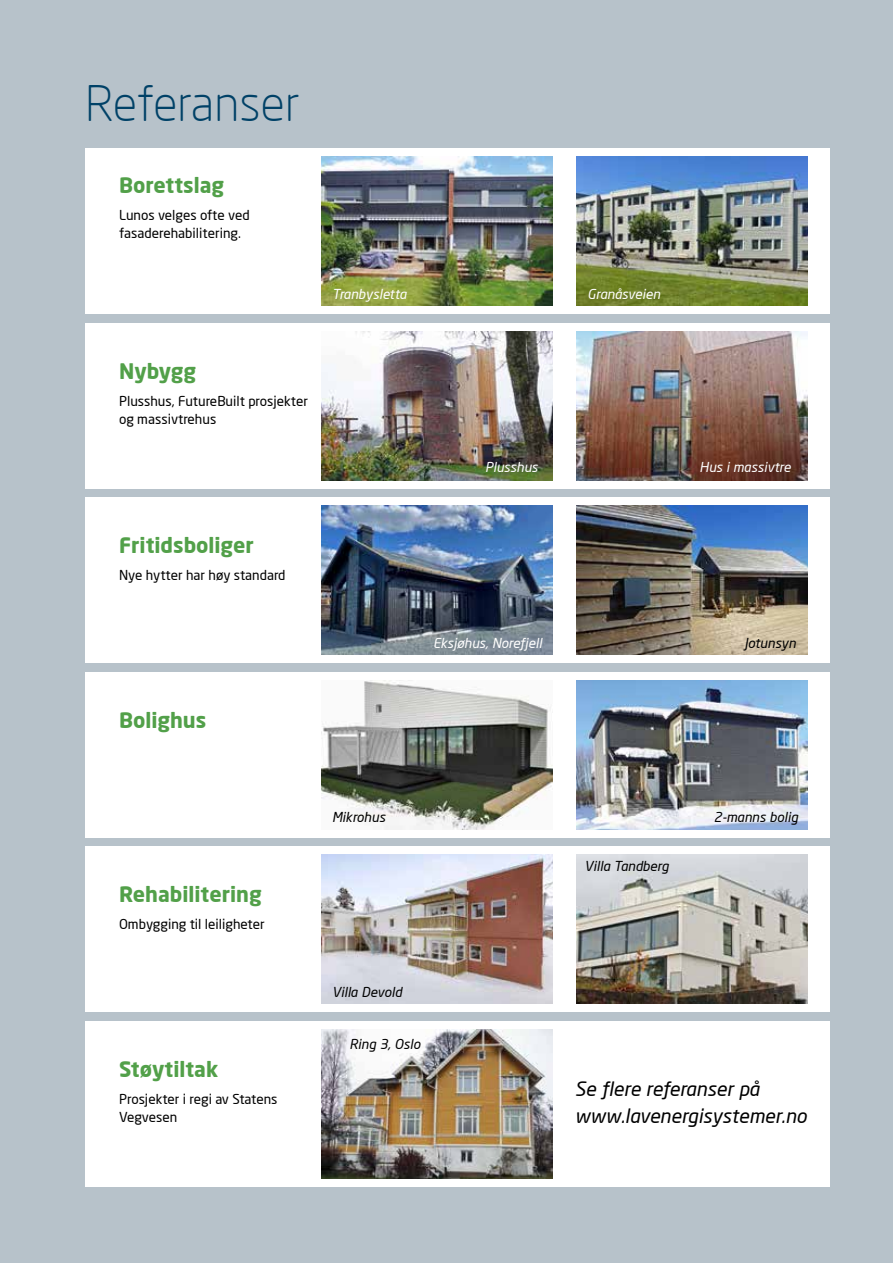
<style>
.page{position:relative;width:893px;height:1263px;background:#b7c2ca}
.page>*{position:absolute;margin:0;border:0;box-sizing:border-box;transform-origin:0 0}
.t1{font:300 48px "Neo Sans";color:#004167}
.t2{font:700 21px "Neo Sans";color:#52a049}
.t3{font:italic 19.5px/27px "Neo Sans";color:#000}
.t4{font:13.5px/18px "Neo Sans";color:#000}
.t5{font:italic 13.5px "Neo Sans";color:#fff}
.t6{font:italic 13.5px "Neo Sans";color:#000}
</style>
<div class="page">
<div style="left:85px;top:148px;width:744px;height:166px;background:#fff"></div>
<img style="left:321px;top:157px;width:231px;height:149px">
<img style="left:577px;top:157px;width:231px;height:149px">
<div style="left:85px;top:323px;width:744px;height:166px;background:#fff"></div>
<img style="left:321px;top:331px;width:231px;height:149px">
<img style="left:577px;top:331px;width:231px;height:149px">
<div style="left:85px;top:497px;width:744px;height:166px;background:#fff"></div>
<img style="left:321px;top:506px;width:231px;height:149px">
<img style="left:577px;top:506px;width:231px;height:149px">
<div style="left:85px;top:672px;width:744px;height:166px;background:#fff"></div>
<img style="left:321px;top:680px;width:231px;height:149px">
<img style="left:577px;top:680px;width:231px;height:149px">
<div style="left:85px;top:846px;width:744px;height:166px;background:#fff"></div>
<img style="left:321px;top:855px;width:231px;height:149px">
<img style="left:577px;top:855px;width:231px;height:149px">
<div style="left:85px;top:1021px;width:744px;height:166px;background:#fff"></div>
<img style="left:321px;top:1029px;width:231px;height:149px">
<h1 class="t1" style="left:85px;top:75px;width:216px">Referanser</h1>
<h2 class="t2" style="left:119px;top:171px;width:107px">Borettslag</h2>
<p class="t4" style="left:119px;top:206px;width:132px">Lunos velges ofte ved fasaderehabilitering.</p>
<h2 class="t2" style="left:119px;top:358px;width:78px">Nybygg</h2>
<p class="t4" style="left:119px;top:392px;width:191px">Plusshus, FutureBuilt prosjekter og massivtrehus</p>
<h2 class="t2" style="left:119px;top:532px;width:136px">Fritidsboliger</h2>
<p class="t4" style="left:119px;top:566px;width:168px">Nye hytter har høy standard</p>
<h2 class="t2" style="left:119px;top:707px;width:89px">Bolighus</h2>
<p class="t5" style="left:332px;top:286px;width:76px">Tranbysletta</p>
<p class="t5" style="left:587px;top:286px;width:74px">Granåsveien</p>
<p class="t5" style="left:485px;top:459px;width:54px">Plusshus</p>
<p class="t5" style="left:699px;top:459px;width:93px">Hus i massivtre</p>
<p class="t5" style="left:433px;top:634px;width:111px">Eksjøhus, Norefjell</p>
<p class="t6" style="left:744px;top:634px;width:53px">Jotunsyn</p>
<h2 class="t2" style="left:119px;top:881px;width:144px">Rehabilitering</h2>
<p class="t4" style="left:119px;top:915px;width:147px">Ombygging til leiligheter</p>
<h2 class="t2" style="left:119px;top:1056px;width:101px">Støytiltak</h2>
<p class="t4" style="left:119px;top:1090px;width:160px">Prosjekter i regi av Statens<br>Vegvesen</p>
<p class="t6" style="left:332px;top:809px;width:55px">Mikrohus</p>
<p class="t6" style="left:714px;top:809px;width:86px">2-manns bolig</p>
<p class="t6" style="left:332px;top:983px;width:71px">Villa Devold</p>
<p class="t6" style="left:350px;top:1035px;width:72px">Ring 3, Oslo</p>
<p class="t6" style="left:584px;top:858px;width:86px">Villa Tandberg</p>
<h3 class="t3" style="left:575px;top:1075px;width:234px">Se flere referanser på www.lavenergisystemer.no</h3>
</div>
